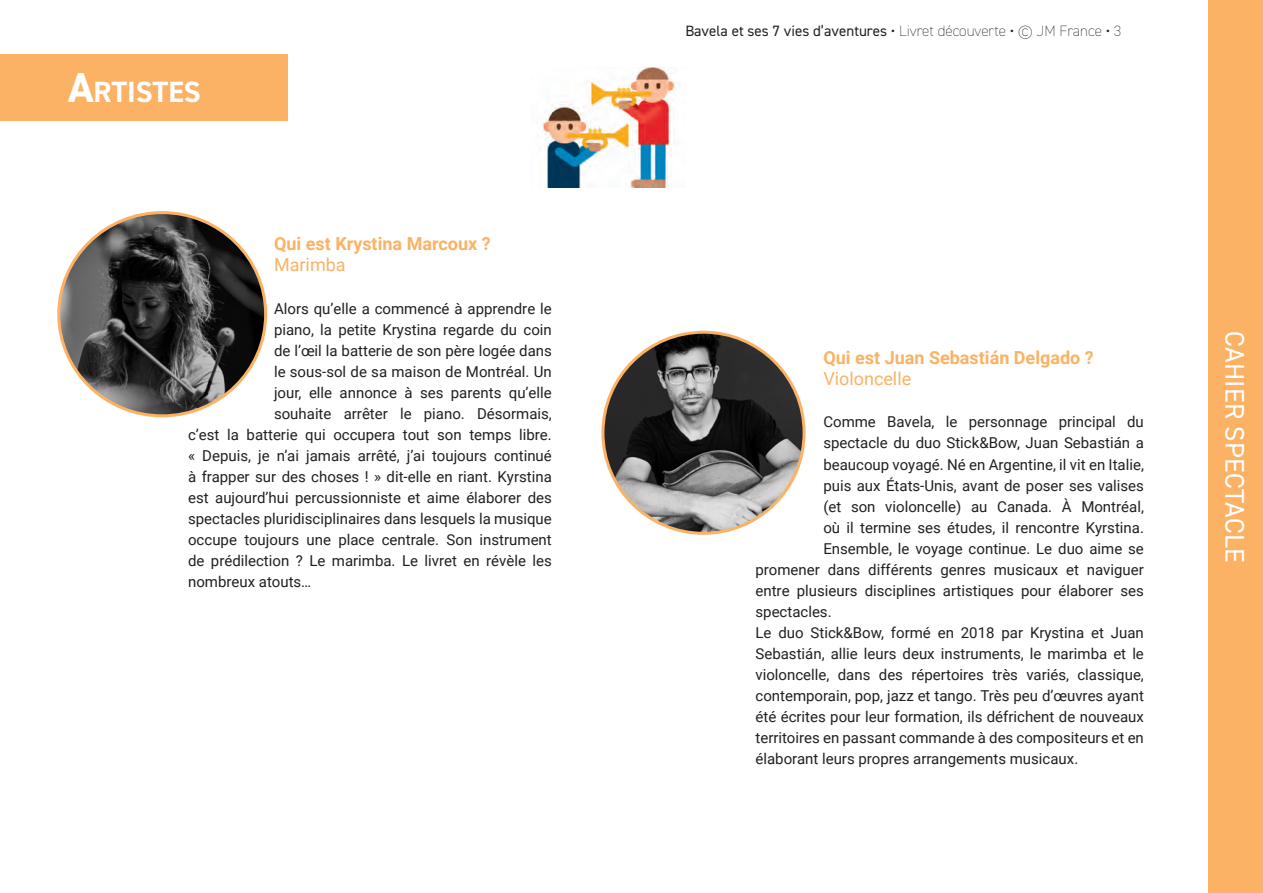
<style>
.page{position:relative;width:1263px;height:893px;background:#fff}
.page>*{position:absolute;margin:0;border:0;box-sizing:border-box;transform-origin:0 0}
.t1{font:700 29.4px "DIN2014";color:#fff}
.t2{font:27px "DIN2014";letter-spacing:.01em;color:#fff}
.t3{font:700 18px "Roboto";color:#fbb264}
.t4{font:18px "Roboto";color:#fbb264}
.t5{font:15px/21px "Roboto";color:#231f20;text-align:justify}
.t6{font:15px "DIN2014";color:#231f20}
.s1{font-size:42px}
.s2{font-weight:200}
</style>
<div class="page">
<div style="left:1209px;top:0;width:54px;height:893px;background:#fbb264"></div>
<div style="left:0;top:54px;width:287px;height:66px;background:#fbb264"></div>
<img style="left:540px;top:67px;width:140px;height:120px">
<img style="left:59px;top:213px;width:207px;height:203px">
<img style="left:603px;top:332px;width:201px;height:201px;border-radius:101px">
<p class="t1" style="left:68px;top:72px;width:134px"><span class="s1">A</span>RTISTES</p>
<p class="t3" style="left:274px;top:231px;width:218px">Qui est Krystina Marcoux ?</p>
<p class="t4" style="left:274px;top:252px;width:73px">Marimba</p>
<p class="t5" style="left:274px;top:297px;width:279px">Alors qu’elle a commencé à apprendre le</p>
<p class="t5" style="left:274px;top:318px;width:279px">piano, la petite Krystina regarde du coin</p>
<p class="t5" style="left:274px;top:339px;width:279px">de l’œil la batterie de son père logée dans</p>
<p class="t5" style="left:274px;top:360px;width:279px">le sous-sol de sa maison de Montréal. Un</p>
<p class="t5" style="left:274px;top:381px;width:279px">jour, elle annonce à ses parents qu’elle</p>
<p class="t5" style="left:274px;top:402px;width:279px">souhaite arrêter le piano. Désormais,</p>
<p class="t5" style="left:188px;top:423px;width:365px">c’est la batterie qui occupera tout son temps libre.</p>
<p class="t5" style="left:188px;top:444px;width:365px">« Depuis, je n’ai jamais arrêté, j’ai toujours continué</p>
<p class="t5" style="left:188px;top:465px;width:365px">à frapper sur des choses ! » dit-elle en riant. Kyrstina</p>
<p class="t5" style="left:188px;top:486px;width:365px">est aujourd’hui percussionniste et aime élaborer des</p>
<p class="t5" style="left:188px;top:507px;width:365px">spectacles pluridisciplinaires dans lesquels la musique</p>
<p class="t5" style="left:188px;top:528px;width:365px">occupe toujours une place centrale. Son instrument</p>
<p class="t5" style="left:188px;top:549px;width:365px">de prédilection ? Le marimba. Le livret en révèle les</p>
<p class="t5" style="left:188px;top:570px;width:125px">nombreux atouts…</p>
<p class="t6" style="left:685px;top:21px;width:437px">Bavela et ses 7 vies d’aventures • <span class="s2">Livret découverte • © JM France • 3</span></p>
<p class="t3" style="left:823px;top:345px;width:272px">Qui est Juan Sebastián Delgado ?</p>
<p class="t4" style="left:823px;top:366px;width:89px">Violoncelle</p>
<p class="t5" style="left:823px;top:411px;width:322px">Comme Bavela, le personnage principal du</p>
<p class="t5" style="left:823px;top:432px;width:322px">spectacle du duo Stick&amp;Bow, Juan Sebastián a</p>
<p class="t5" style="left:823px;top:453px;width:322px">beaucoup voyagé. Né en Argentine, il vit en Italie,</p>
<p class="t5" style="left:823px;top:474px;width:322px">puis aux États-Unis, avant de poser ses valises</p>
<p class="t5" style="left:823px;top:495px;width:322px">(et son violoncelle) au Canada. À Montréal,</p>
<p class="t5" style="left:823px;top:516px;width:322px">où il termine ses études, il rencontre Kyrstina.</p>
<p class="t5" style="left:823px;top:537px;width:322px">Ensemble, le voyage continue. Le duo aime se</p>
<p class="t5" style="left:755px;top:558px;width:390px">promener dans différents genres musicaux et naviguer</p>
<p class="t5" style="left:755px;top:579px;width:390px">entre plusieurs disciplines artistiques pour élaborer ses</p>
<p class="t5" style="left:755px;top:600px;width:78px">spectacles.</p>
<p class="t5" style="left:755px;top:621px;width:390px">Le duo Stick&amp;Bow, formé en 2018 par Krystina et Juan Sebastián, allie leurs deux instruments, le marimba et le violoncelle, dans des répertoires très variés, classique, contemporain, pop, jazz et tango. Très peu d’œuvres ayant été écrites pour leur formation, ils défrichent de nouveaux territoires en passant commande à des compositeurs et en élaborant leurs propres arrangements musicaux.</p>
<h2 class="t2" style="left:1251px;top:331px;width:233px;rotate:90deg">CAHIER SPECTACLE</h2>
</div>
